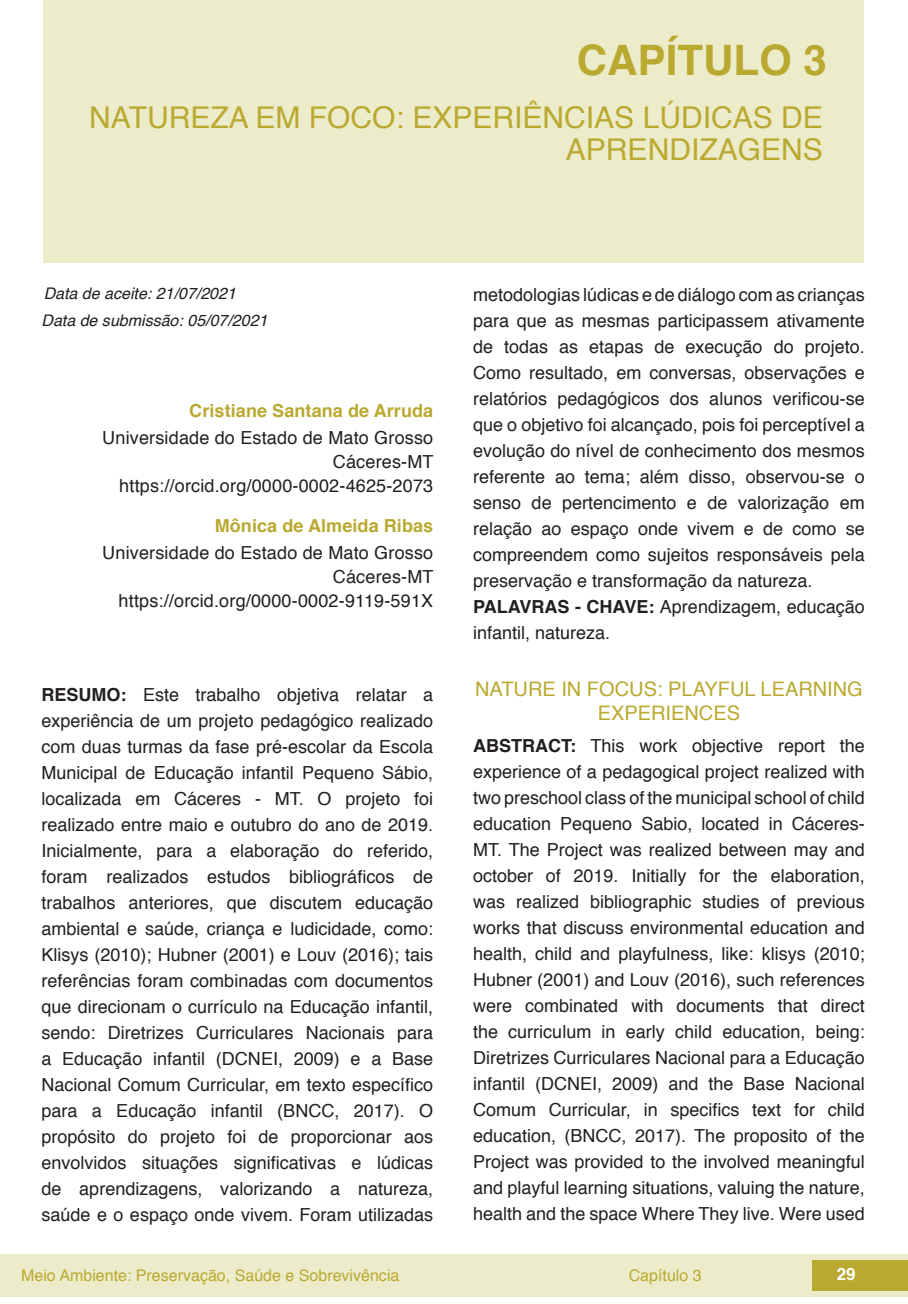
<style>
.page{position:relative;width:908px;height:1304px;background:#fff}
.page>*{position:absolute;margin:0;border:0;box-sizing:border-box;transform-origin:0 0}
.t1{font:700 42px "Helvetica";color:#baa931}
.t2{font:30px/32px "Helvetica";color:#baa931;text-align:right}
.t3{font:20px/24px "Helvetica";color:#baa931;text-align:center}
.t4{font:18px/26px "Helvetica";color:#231f20;text-align:right}
.t5{font:700 18px "Helvetica";letter-spacing:.005em;color:#baa931}
.t6{font:700 16.8px "Helvetica";color:#fff}
.t7{font:16px "Helvetica";color:#baa931}
.t8{font:italic 16px "Helvetica";color:#231f20}
.s1{font-weight:700}
</style>
<div class="page">
<div style="left:0;top:1254px;width:906px;height:43px;background:#edecca"></div>
<div style="left:812px;top:1261px;width:95px;height:30px;background:#baa931"></div>
<div style="left:44px;top:0;width:819px;height:263px;background:#edecca"></div>
<h1 class="t1" style="left:576px;top:26px;width:251px">CAPÍTULO 3</h1>
<h2 class="t2" style="left:89px;top:103px;width:734px">NATUREZA EM FOCO: EXPERIÊNCIAS LÚDICAS DE<br>APRENDIZAGENS</h2>
<p class="t8" style="left:44px;top:280px;width:194px">Data de aceite: 21/07/2021</p>
<p class="t8" style="left:41px;top:307px;width:227px">Data de submissão: 05/07/2021</p>
<p class="t5" style="left:189px;top:396px;width:245px">Cristiane Santana de Arruda</p>
<p class="t4" style="left:102px;top:426px;width:332px;line-height:24px">Universidade do Estado de Mato Grosso<br>Cáceres-MT https://orcid.org/0000-0002-4625-2073</p>
<p class="t5" style="left:214px;top:511px;width:220px">Mônica de Almeida Ribas</p>
<p class="t4" style="left:102px;top:541px;width:332px;line-height:24px">Universidade do Estado de Mato Grosso<br>Cáceres-MT https://orcid.org/0000-0002-9119-591X</p>
<p class="t4" style="left:41px;top:682px;width:393px;text-align:justify"><span class="s1">RESUMO:</span> Este trabalho objetiva relatar a experiência de um projeto pedagógico realizado com duas turmas da fase pré-escolar da Escola Municipal de Educação infantil Pequeno Sábio, localizada em Cáceres - MT. O projeto foi realizado entre maio e outubro do ano de 2019.<br>Inicialmente, para a elaboração do referido, foram realizados estudos bibliográficos de trabalhos anteriores, que discutem educação ambiental e saúde, criança e ludicidade, como :<br>Klisys (2010); Hubner (2001) e Louv (2016); tais referências foram combinadas com documentos que direcionam o currículo na Educação infantil, sendo: Diretrizes Curriculares Nacionais para a Educação infantil (DCNEI, 2009) e a Base Nacional Comum Curricular, em texto específico para a Educação infantil (BNCC, 2017). O propósito do projeto foi de proporcionar aos envolvidos situações significativas e lúdicas de aprendizagens, valorizando a natureza, saúde e o espaço onde vivem. Foram utilizadas</p>
<p class="t4" style="left:473px;top:283px;width:393px;text-align:left">metodologias lúdicas e de diálogo com as crianças para que as mesmas participassem ativamente de todas as etapas de execução do projeto.<br>Como resultado, em conversas, observações e relatórios pedagógicos dos alunos verificou-se que o objetivo foi alcançado, pois foi perceptível a evolução do nível de conhecimento dos mesmos referente ao tema; além disso, observou-se o senso de pertencimento e de valorização em relação ao espaço onde vivem e de como se compreendem como sujeitos responsáveis pela preservação e transformação da natureza.<br><span class="s1">PALAVRAS - CHAVE:</span> Aprendizagem, educação infantil, natureza.</p>
<p class="t3" style="left:475px;top:678px;width:389px">NATURE IN FOCUS: PLAYFUL LEARNING<br>EXPERIENCES</p>
<p class="t4" style="left:473px;top:733px;width:393px;text-align:justify"><span class="s1">ABSTRACT:</span> This work objective report the experience of a pedagogical project realized with two preschool class of the municipal school of child education Pequeno Sabio, located in Cáceres-MT. The Project was realized between may and october of 2019. Initially for the elaboration, was realized bibliographic studies of previous works that discuss environmental education and health, child and playfulness, like: klisys (2010; Hubner (2001) and Louv (2016), such references were combinated with documents that direct the curriculum in early child education, being:<br>Diretrizes Curriculares Nacional para a Educação infantil (DCNEI, 2009) and the Base Nacional Comum Curricular, in specifics text for child education, (BNCC, 2017). The proposito of the Project was provided to the involved meaningful and playful learning situations, valuing the nature, health and the space Where They live. Were used</p>
<p class="t7" style="left:21px;top:1263px;width:379px">Meio Ambiente: Preservação, Saúde e Sobrevivência</p>
<p class="t7" style="left:628px;top:1263px;width:74px">Capítulo 3</p>
<p class="t6" style="left:836px;top:1261px;width:20px">29</p>
</div>
